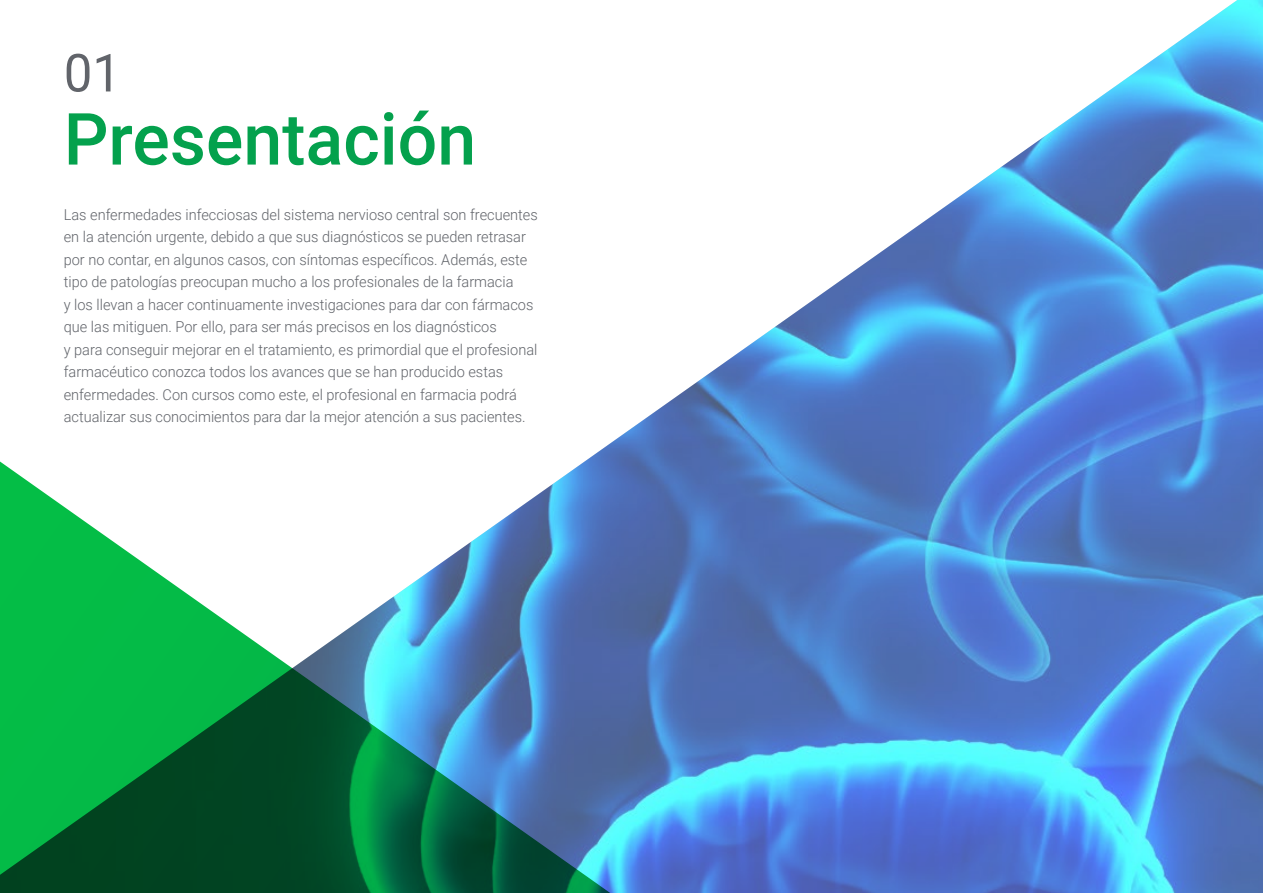
<style>
.page{position:relative;width:1263px;height:893px;background:#fff}
.page>*{position:absolute;margin:0;border:0;box-sizing:border-box;transform-origin:0 0}
.t1{font:500 72px "Roboto";color:#04a14d}
.t2{font:52.5px "Roboto";color:#61646a}
.t3{font:300 15px/22.5px "Roboto";color:#61646a}
</style>
<div class="page">
<img style="left:606px;top:0;width:657px;height:893px">
<svg style="left:0;top:446px;width:640px;height:447px"></svg>
<h2 class="t2" style="left:64px;top:36px;width:59px">01</h2>
<h1 class="t1" style="left:64px;top:89px;width:414px">Presentación</h1>
<p class="t3" style="left:64px;top:202px;width:475px">Las enfermedades infecciosas del sistema nervioso central son frecuentes en la atención urgente, debido a que sus diagnósticos se pueden retrasar por no contar, en algunos casos, con síntomas específicos. Además, este tipo de patologías preocupan mucho a los profesionales de la farmacia<br>y los llevan a hacer continuamente investigaciones para dar con fármacos que las mitiguen. Por ello, para ser más precisos en los diagnósticos<br>y para conseguir mejorar en el tratamiento, es primordial que el profesional farmacéutico conozca todos los avances que se han producido estas enfermedades. Con cursos como este, el profesional en farmacia podrá actualizar sus conocimientos para dar la mejor atención a sus pacientes.</p>
</div>
